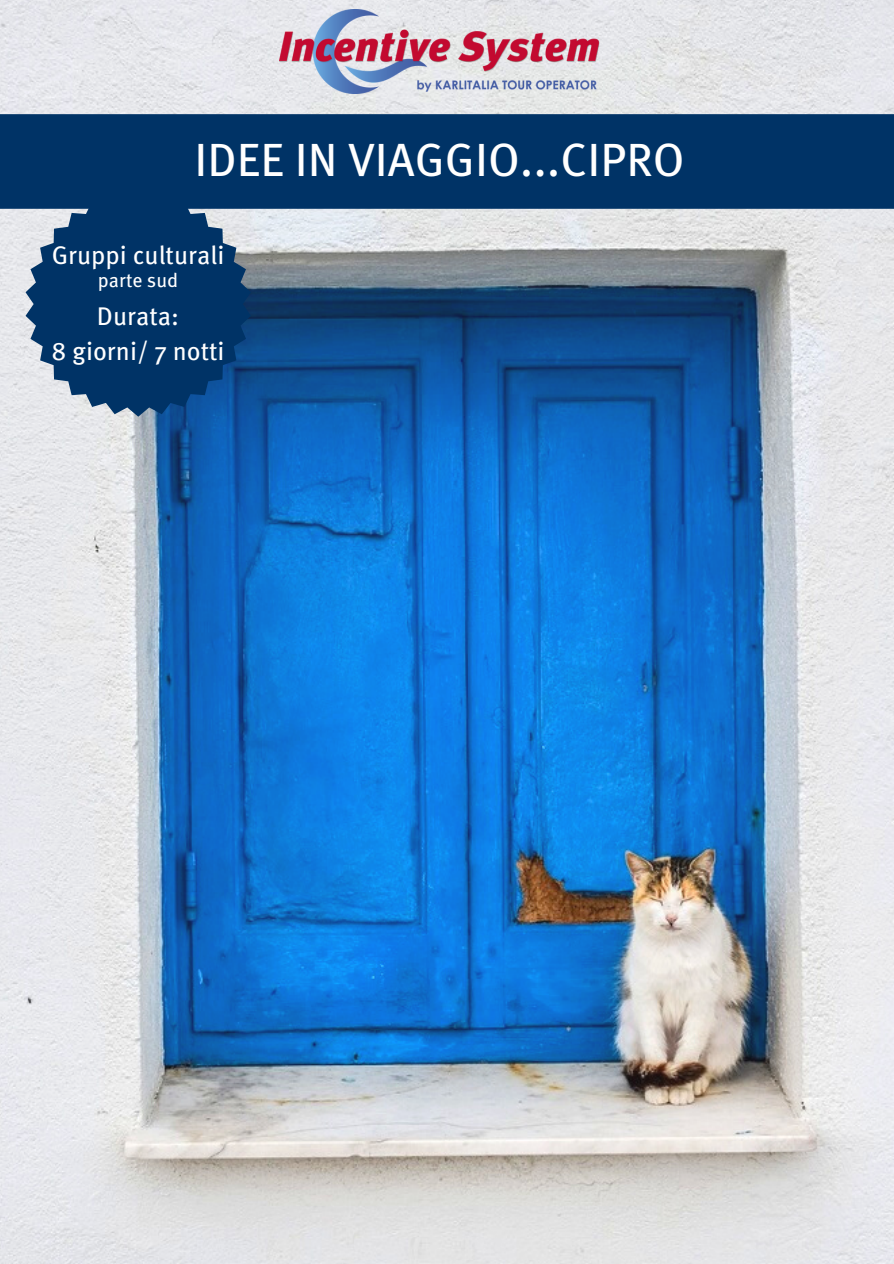
<style>
.page{position:relative;width:894px;height:1264px;background:#fff}
.page>*{position:absolute;margin:0;border:0;box-sizing:border-box;transform-origin:0 0}
.t1{font:46.5px "FF Meta Pro";color:#fff}
.t2{font:25.5px/35px "FF Meta Pro";color:#fff;text-align:center}
.t3{font:19.5px "FF Meta Pro";color:#fff}
</style>
<div class="page">
<img style="left:0;top:0;width:893px;height:1263px">
<img style="left:279px;top:10px;width:320px;height:83px">
<div style="left:0;top:114px;width:893px;height:95px;background:#036"></div>
<svg style="left:26px;top:191px;width:225px;height:225px;background:#214e7b"></svg>
<h1 class="t1" style="left:194px;top:129px;width:491px">IDEE IN VIAGGIO...CIPRO</h1>
<p class="t2" style="left:52px;top:240px;width:174px">Gruppi culturali</p>
<p class="t3" style="left:98px;top:267px;width:82px">parte sud</p>
<p class="t2" style="left:51px;top:301px;width:174px">Durata:<br>8 giorni/ 7 notti</p>
</div>
